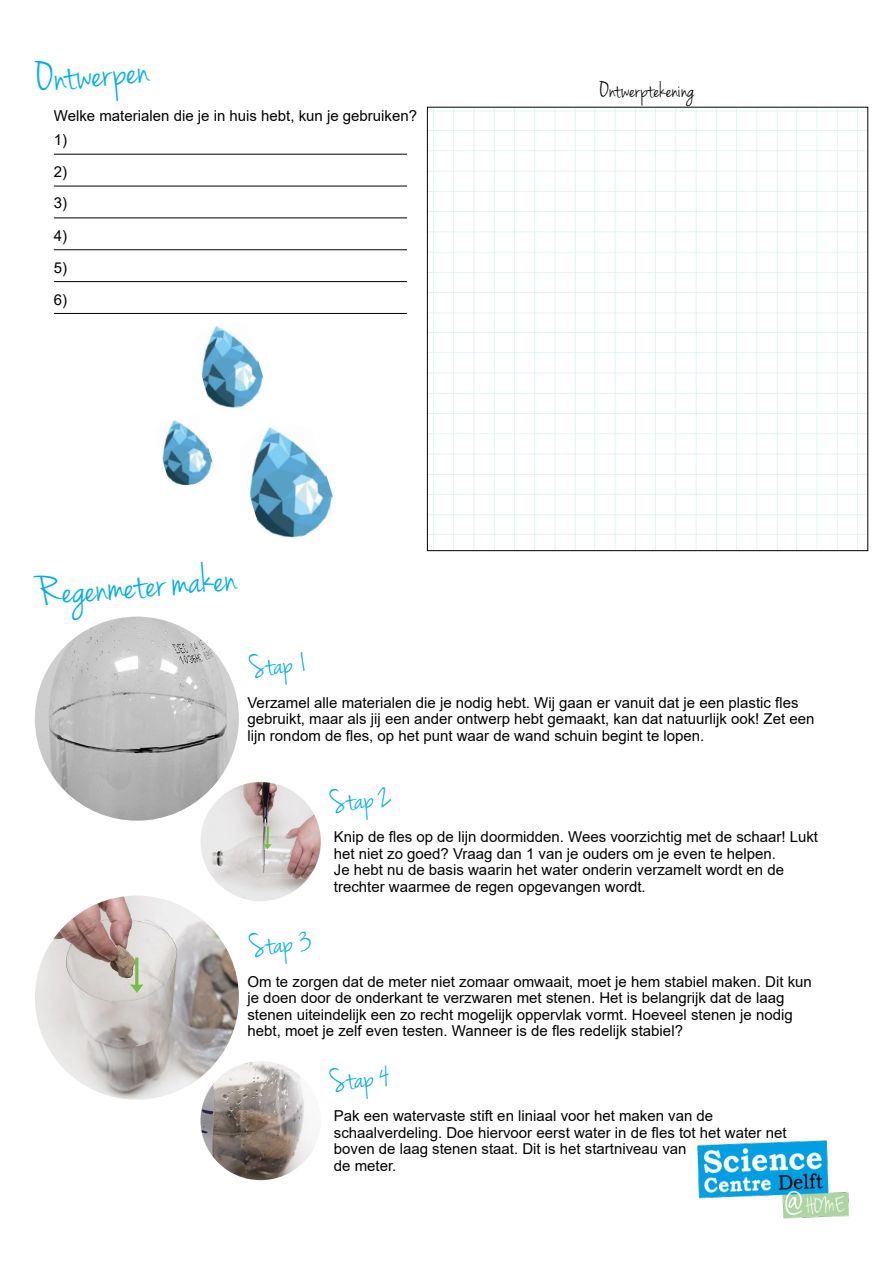
<style>
.page{position:relative;width:893px;height:1263px;background:#fff}
.page>*{position:absolute;margin:0;border:0;box-sizing:border-box;transform-origin:0 0}
.t1{font:45px "Jenna Sue";color:#00aeef}
.t2{font:33px "Jenna Sue";color:#00aeef}
.t3{font:24px "Jenna Sue";color:#000}
.t4{font:15px/16.5px "Arial";color:#000}
</style>
<div class="page">
<img style="left:697px;top:1140px;width:152px;height:79px">
<img style="left:429px;top:109px;width:437px;height:440px">
<hr style="left:54px;top:154px;width:353px;height:1px;background:#000">
<hr style="left:54px;top:186px;width:353px;height:1px;background:#000">
<hr style="left:54px;top:217px;width:353px;height:1px;background:#000">
<hr style="left:54px;top:249px;width:353px;height:1px;background:#000">
<hr style="left:54px;top:281px;width:353px;height:1px;background:#000">
<hr style="left:54px;top:313px;width:353px;height:1px;background:#000">
<img style="left:249px;top:427px;width:84px;height:111px">
<img style="left:162px;top:420px;width:51px;height:66px">
<img style="left:201px;top:326px;width:63px;height:82px">
<img style="left:35px;top:617px;width:204px;height:204px;border-radius:102px">
<img style="left:201px;top:782px;width:120px;height:119px">
<img style="left:35px;top:896px;width:204px;height:204px;border-radius:102px">
<img style="left:201px;top:1061px;width:113px;height:119px">
<h1 class="t1" style="left:35px;top:53px;width:114px;rotate:-5deg">Ontwerpen</h1>
<p class="t4" style="left:54px;top:104px;width:365px;line-height:23.5px">Welke materialen die je in huis hebt, kun je gebruiken?<br>1)</p>
<p class="t4" style="left:54px;top:155px;width:15px;line-height:32.2px;text-align:justify">2)<br>3)<br>4)<br>5)</p>
<p class="t4" style="left:54px;top:291px;width:15px">6)</p>
<h1 class="t1" style="left:35px;top:567px;width:202px;rotate:-5deg">Regenmeter maken</h1>
<h2 class="t2" style="left:248px;top:647px;width:59px;rotate:-4deg">Stap 1</h2>
<h3 class="t3" style="left:600px;top:76px;width:96px">Ontwerptekening</h3>
<p class="t4" style="left:247px;top:694px;width:568px">Verzamel alle materialen die je nodig hebt. Wij gaan er vanuit dat je een plastic fles gebruikt, maar als jij een ander ontwerp hebt gemaakt, kan dat natuurlijk ook! Zet een lijn rondom de fles, op het punt waar de wand schuin begint te lopen.</p>
<h2 class="t2" style="left:329px;top:782px;width:64px;rotate:-4deg">Stap 2</h2>
<h2 class="t2" style="left:248px;top:926px;width:64px;rotate:-4deg">Stap 3</h2>
<p class="t4" style="left:334px;top:829px;width:486px">Knip de fles op de lijn doormidden. Wees voorzichtig met de schaar! Lukt het niet zo goed? Vraag dan 1 van je ouders om je even te helpen.<br>Je hebt nu de basis waarin het water onderin verzamelt wordt en de trechter waarmee de regen opgevangen wordt.</p>
<p class="t4" style="left:247px;top:973px;width:566px">Om te zorgen dat de meter niet zomaar omwaait, moet je hem stabiel maken. Dit kun je doen door de onderkant te verzwaren met stenen. Het is belangrijk dat de laag stenen uiteindelijk een zo recht mogelijk oppervlak vormt. Hoeveel stenen je nodig hebt, moet je zelf even testen. Wanneer is de fles redelijk stabiel?</p>
<h2 class="t2" style="left:329px;top:1061px;width:61px;rotate:-4deg">Stap 4</h2>
<p class="t4" style="left:334px;top:1108px;width:454px">Pak een watervaste stift en liniaal voor het maken van de schaalverdeling. Doe hiervoor eerst water in de fles tot het water net boven de laag stenen staat. Dit is het startniveau van<br>de meter.</p>
</div>
